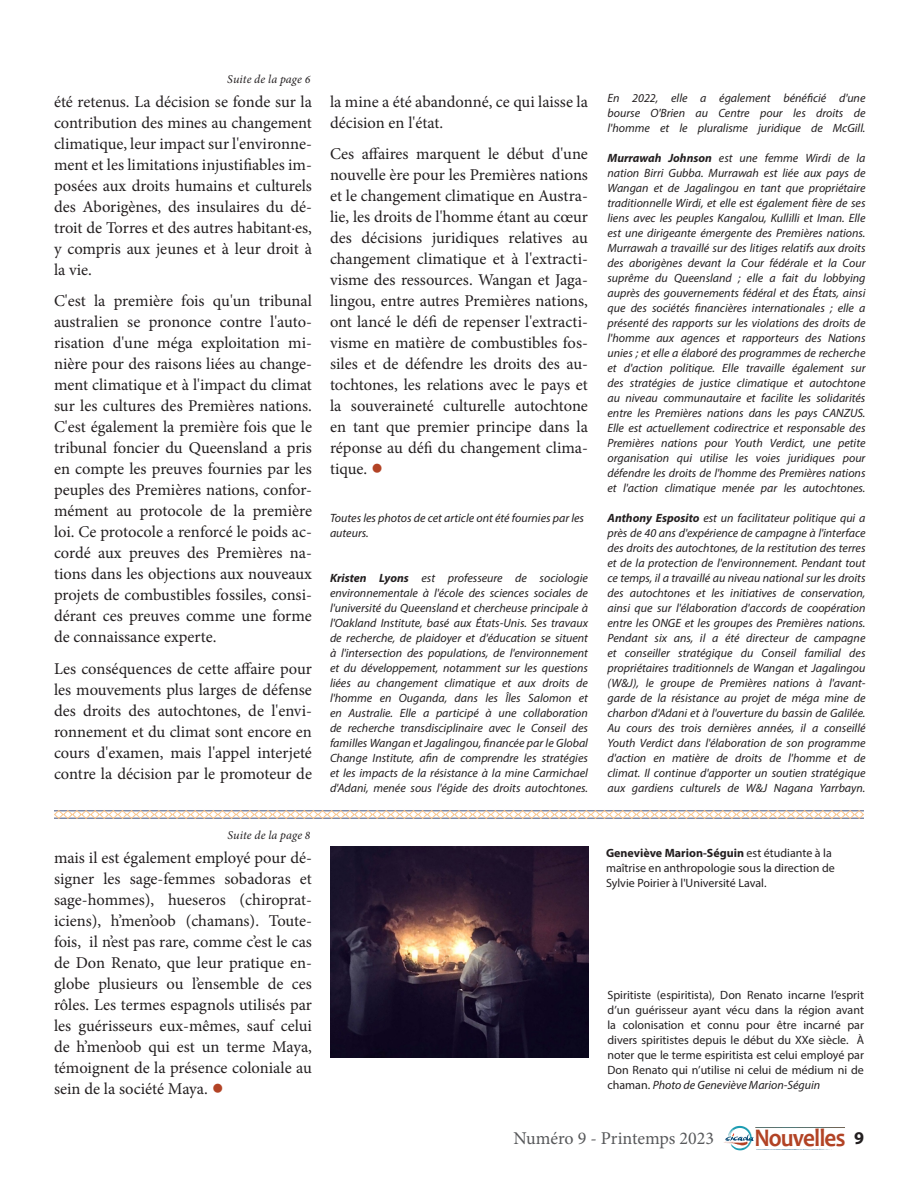
<style>
.page{position:relative;width:918px;height:1188px;background:#fff}
.page>*{position:absolute;margin:0;border:0;box-sizing:border-box;transform-origin:0 0}
.t1{font:700 25.5px "Candara";letter-spacing:-.035em;color:#b24325;scale:.91 1}
.t2{font:18px "Minion Pro";color:#57585a}
.body_text_FR{font:16.5px/21px "Minion Pro";color:#231f20;text-align:justify}
.body_text{font:16.5px/21px "Minion Pro";color:#231f20;text-align:justify}
.t3{font:italic 12px/15px "Myriad Pro";color:#231f20;text-align:justify}
.t4{font:12px/15px "Myriad Pro";color:#231f20;text-align:justify}
.continued{font:italic 12px "Minion Pro";letter-spacing:.01em;color:#231f20}
.s1{font-family:"Times New Roman";font-size:36px;color:#b24325}
.s2{font-weight:700}
.s3{font-style:italic}
.s4{font-family:"Myriad Pro";font-size:18px;color:#231f20}
</style>
<div class="page">
<svg style="left:724px;top:1126px;width:121px;height:25px"></svg>
<img style="left:330px;top:846px;width:258px;height:211px">
<svg style="left:54px;top:810px;width:810px;height:9px"></svg>
<p class="continued" style="left:227px;top:70px;width:85px">Suite de la page 6</p>
<p class="body_text_FR" style="left:54px;top:91px;width:260px">été retenus. La décision se fonde sur la contribution des mines au changement climatique, leur impact sur l'environne&shy;ment et les limitations injustifiables im&shy;posées aux droits humains et culturels des Aborigènes, des insulaires du dé&shy;troit de Torres et des autres habitant·es, y compris aux jeunes et à leur droit à la vie.</p>
<p class="body_text_FR" style="left:54px;top:290px;width:260px">C'est la première fois qu'un tribunal australien se prononce contre l'auto&shy;risation d'une méga exploitation mi&shy;nière pour des raisons liées au change&shy;ment climatique et à l'impact du climat sur les cultures des Premières nations.<br>C'est également la première fois que le tribunal foncier du Queensland a pris en compte les preuves fournies par les peuples des Premières nations, confor&shy;mément au protocole de la première loi. Ce protocole a renforcé le poids ac&shy;cordé aux preuves des Premières na&shy;tions dans les objections aux nouveaux projets de combustibles fossiles, consi&shy;dérant ces preuves comme une forme de connaissance experte.</p>
<p class="body_text_FR" style="left:54px;top:658px;width:260px">Les conséquences de cette affaire pour les mouvements plus larges de défense des droits des autochtones, de l'envi&shy;ronnement et du climat sont encore en cours d'examen, mais l'appel interjeté contre la décision par le promoteur de</p>
<p class="continued" style="left:228px;top:826px;width:84px">Suite de la page 8</p>
<p class="body_text" style="left:54px;top:847px;width:260px">mais il est également employé pour dé&shy;signer les sage-femmes sobadoras et sage-hommes), hueseros (chiroprat&shy;iciens), h’men’oob (chamans). Toute&shy;fois, il n’est pas rare, comme c’est le cas de Don Renato, que leur pratique en&shy;globe plusieurs ou l’ensemble de ces rôles. Les termes espagnols utilisés par les guérisseurs eux-mêmes, sauf celui de h’men’oob qui est un terme Maya, témoignent de la présence coloniale au sein de la société Maya. <span class="s1">•</span></p>
<p class="body_text_FR" style="left:330px;top:91px;width:260px">la mine a été abandonné, ce qui laisse la décision en l'état.</p>
<p class="body_text_FR" style="left:330px;top:143px;width:260px">Ces affaires marquent le début d'une nouvelle ère pour les Premières nations et le changement climatique en Austra&shy;lie, les droits de l'homme étant au cœur des décisions juridiques relatives au changement climatique et à l'extracti&shy;visme des ressources. Wangan et Jaga&shy;lingou, entre autres Premières nations, ont lancé le défi de repenser l'extracti&shy;visme en matière de combustibles fos&shy;siles et de défendre les droits des au&shy;tochtones, les relations avec le pays et la souveraineté culturelle autochtone en tant que premier principe dans la réponse au défi du changement clima&shy;tique. <span class="s1">•</span></p>
<p class="t3" style="left:330px;top:510px;width:256px">Toutes les photos de cet article ont été fournies par les auteurs.</p>
<p class="t3" style="left:330px;top:570px;width:260px"><span class="s2">Kristen Lyons</span> est professeure de sociologie environnementale à l'école des sciences sociales de l'université du Queensland et chercheuse principale à l'Oakland Institute, basé aux États-Unis. Ses travaux de recherche, de plaidoyer et d'éducation se situent à l'intersection des populations, de l'environnement et du développement, notamment sur les questions liées au changement climatique et aux droits de l'homme en Ouganda, dans les Îles Salomon et en Australie. Elle a participé à une collaboration de recherche transdisciplinaire avec le Conseil des familles Wangan et Jagalingou, financée par le Global Change Institute, afin de comprendre les stratégies et les impacts de la résistance à la mine Carmichael d'Adani, menée sous l'égide des droits autochtones.</p>
<p class="t3" style="left:608px;top:90px;width:260px">En 2022, elle a également bénéficié d'une bourse O'Brien au Centre pour les droits de l'homme et le pluralisme juridique de McGill.</p>
<p class="t3" style="left:608px;top:150px;width:260px"><span class="s2">Murrawah Johnson</span> est une femme Wirdi de la nation Birri Gubba. Murrawah est liée aux pays de Wangan et de Jagalingou en tant que propriétaire traditionnelle Wirdi, et elle est également fière de ses liens avec les peuples Kangalou, Kullilli et Iman. Elle est une dirigeante émergente des Premières nations.<br>Murrawah a travaillé sur des litiges relatifs aux droits des aborigènes devant la Cour fédérale et la Cour suprême du Queensland ; elle a fait du lobbying auprès des gouvernements fédéral et des États, ainsi que des sociétés financières internationales ; elle a présenté des rapports sur les violations des droits de l'homme aux agences et rapporteurs des Nations unies ; et elle a élaboré des programmes de recherche et d'action politique. Elle travaille également sur des stratégies de justice climatique et autochtone au niveau communautaire et facilite les solidarités entre les Premières nations dans les pays CANZUS.<br>Elle est actuellement codirectrice et responsable des Premières nations pour Youth Verdict, une petite organisation qui utilise les voies juridiques pour défendre les droits de l'homme des Premières nations et l'action climatique menée par les autochtones.</p>
<p class="t3" style="left:608px;top:510px;width:260px"><span class="s2">Anthony Esposito</span> est un facilitateur politique qui a près de 40 ans d'expérience de campagne à l'interface des droits des autochtones, de la restitution des terres et de la protection de l'environnement. Pendant tout ce temps, il a travaillé au niveau national sur les droits des autochtones et les initiatives de conservation, ainsi que sur l'élaboration d'accords de coopération entre les ONGE et les groupes des Premières nations.<br>Pendant six ans, il a été directeur de campagne et conseiller stratégique du Conseil familial des propriétaires traditionnels de Wangan et Jagalingou (W&amp;J), le groupe de Premières nations à l'avant&shy;garde de la résistance au projet de méga mine de charbon d'Adani et à l'ouverture du bassin de Galilée.<br>Au cours des trois dernières années, il a conseillé Youth Verdict dans l'élaboration de son programme d'action en matière de droits de l'homme et de climat. Il continue d'apporter un soutien stratégique aux gardiens culturels de W&amp;J Nagana Yarrbayn.</p>
<p class="t4" style="left:606px;top:845px;width:230px;text-align:left"><span class="s2">Geneviève Marion-Séguin</span> est étudiante à la maîtrise en anthropologie sous la direction de<br>Sylvie Poirier à l'Université Laval.</p>
<p class="t4" style="left:608px;top:987px;width:258px">Spiritiste (espiritista), Don Renato incarne l’esprit d’un guérisseur ayant vécu dans la région avant la colonisation et connu pour être incarné par divers spiritistes depuis le début du XXe siècle. À noter que le terme espiritista est celui employé par Don Renato qui n’utilise ni celui de médium ni de chaman. <span class="s3">Photo de Geneviève Marion-Séguin</span></p>
<h2 class="t2" style="left:513px;top:1127px;width:202px">Numéro 9 - Printemps 2023</h2>
<h1 class="t1" style="left:755px;top:1122px;width:122px">Nouvelles <span class="s4">9</span></h1>
</div>
